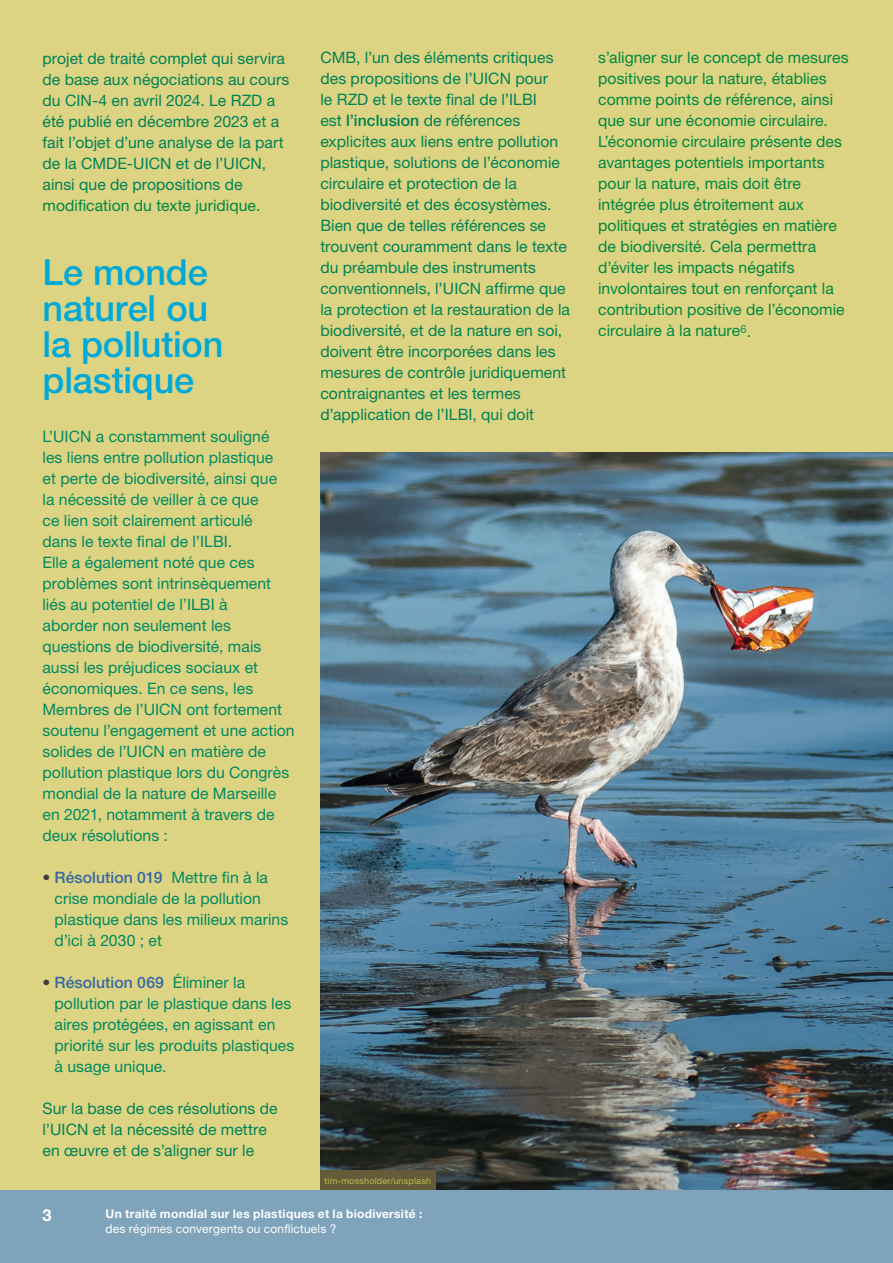
<style>
.page{position:relative;width:893px;height:1263px;background:#fff}
.page>*{position:absolute;margin:0;border:0;box-sizing:border-box;transform-origin:0 0}
.t1{font:500 36px/36px "Helvetica Neue LT Std";letter-spacing:-.005em;color:#00a9d8}
.t2{font:700 16.5px "Helvetica Neue LT Std";color:#fff}
.t3{font:15.75px/21px "Helvetica Neue LT Std";color:#008156}
.t4{font:15.75px/21px "Helvetica Neue LT Std";letter-spacing:.005em;color:#008963}
.t5{font:15.75px/21px "Helvetica Neue LT Std";color:#008741}
.t6{font:700 12px "Helvetica Neue LT Std";letter-spacing:.025em;color:#fff}
.t7{font:12px "Helvetica Neue LT Std";letter-spacing:.015em;color:#fff}
.t8{font:9px "Helvetica Neue LT Std";letter-spacing:.025em;color:#b9be50}
.s1{font-weight:500;color:#3e3e3f}
.s2{font-weight:500;color:#3667a4}
.s3{color:#008f4c}
.s4{font-weight:500}
</style>
<div class="page">
<div style="left:0;top:0;width:893px;height:1190px;background:#dcd482"></div>
<div style="left:0;top:1190px;width:893px;height:73px;background:#7ea3ba"></div>
<img style="left:320px;top:452px;width:573px;height:738px">
<div style="left:320px;top:1171px;width:116px;height:19px;background:#655b39"></div>
<p class="t3" style="left:43px;top:47px;width:248px">projet de traité complet qui servira de base aux négociations au cours du CIN-4 en avril 2024. Le RZD a été publié en décembre 2023 et a fait l’objet d’une analyse de la part de la CMDE-UICN et de l’UICN, ainsi que de propositions de</p>
<p class="t5" style="left:43px;top:194px;width:219px">modification du texte juridique.</p>
<h1 class="t1" style="left:43px;top:253px;width:182px">Le monde naturel ou la pollution plastique</h1>
<p class="t4" style="left:43px;top:425px;width:254px">L’UICN a constamment souligné<br>les liens entre pollution plastique<br>et perte de biodiversité, ainsi que<br>la nécessité de veiller à ce que<br>ce lien soit clairement articulé<br>dans le texte final de l’ILBI.<br>Elle a également noté que ces problèmes sont intrinsèquement liés au potentiel de l’ILBI à<br>aborder non seulement les questions de biodiversité, mais aussi les préjudices sociaux et économiques. En ce sens, les<br>Membres de l’UICN ont fortement soutenu l’engagement et une action solides de l’UICN en matière de pollution plastique lors du Congrès mondial de la nature de Marseille en 2021, notamment à travers de deux résolutions :</p>
<p class="t4" style="left:55px;top:866px;width:235px;text-indent:-12px"><span class="s1">•</span> <span class="s2">Résolution 019</span> Mettre fin à la crise mondiale de la pollution plastique dans les milieux marins d’ici à 2030 ; e<span class="s3">t</span></p>
<p class="t4" style="left:55px;top:971px;width:241px;text-indent:-12px"><span class="s1">•</span> <span class="s2">Résolution 069</span> Éliminer la pollution par le plastique dans les aires protégées, en agissant en priorité sur les produits plastiques à usage unique.</p>
<p class="t3" style="left:43px;top:1097px;width:237px">Sur la base de ces résolutions de l’UICN et la nécessité de mettre en œuvre et de s’aligner sur le</p>
<p class="t3" style="left:320px;top:47px;width:251px">CMB, l’un des éléments critiques des propositions de l’UICN pour<br>le RZD et le texte final de l’ILBI<br>est <span class="s4">l’inclusion</span> de références explicites aux liens entre pollution plastique, solutions de l’économie circulaire et protection de la biodiversité et des écosystèmes.<br>Bien que de telles références se trouvent couramment dans le texte du préambule des instruments conventionnels, l’UICN affirme que la protection et la restauration de la biodiversité, et de la nature en soi, doivent être incorporées dans les mesures de contrôle juridiquement contraignantes et les termes d’application de l’ILBI, qui doit</p>
<p class="t5" style="left:598px;top:47px;width:252px">s’aligner sur le concept de mesures positives pour la nature, établies comme points de référence, ainsi que sur une économie circulaire.<br>L’économie circulaire présente des avantages potentiels importants pour la nature, mais doit être intégrée plus étroitement aux politiques et stratégies en matière de biodiversité. Cela permettra d’éviter les impacts négatifs involontaires tout en renforçant la contribution positive de l’économie circulaire à la nature<sup>6</sup>.</p>
<p class="t8" style="left:325px;top:1175px;width:108px">tim-mossholder/unsplash</p>
<p class="t2" style="left:43px;top:1205px;width:11px">3</p>
<p class="t6" style="left:106px;top:1206px;width:318px">Un traité mondial sur les plastiques et la biodiversité :</p>
<p class="t7" style="left:106px;top:1221px;width:232px">des régimes convergents ou conflictuels ?</p>
</div>
